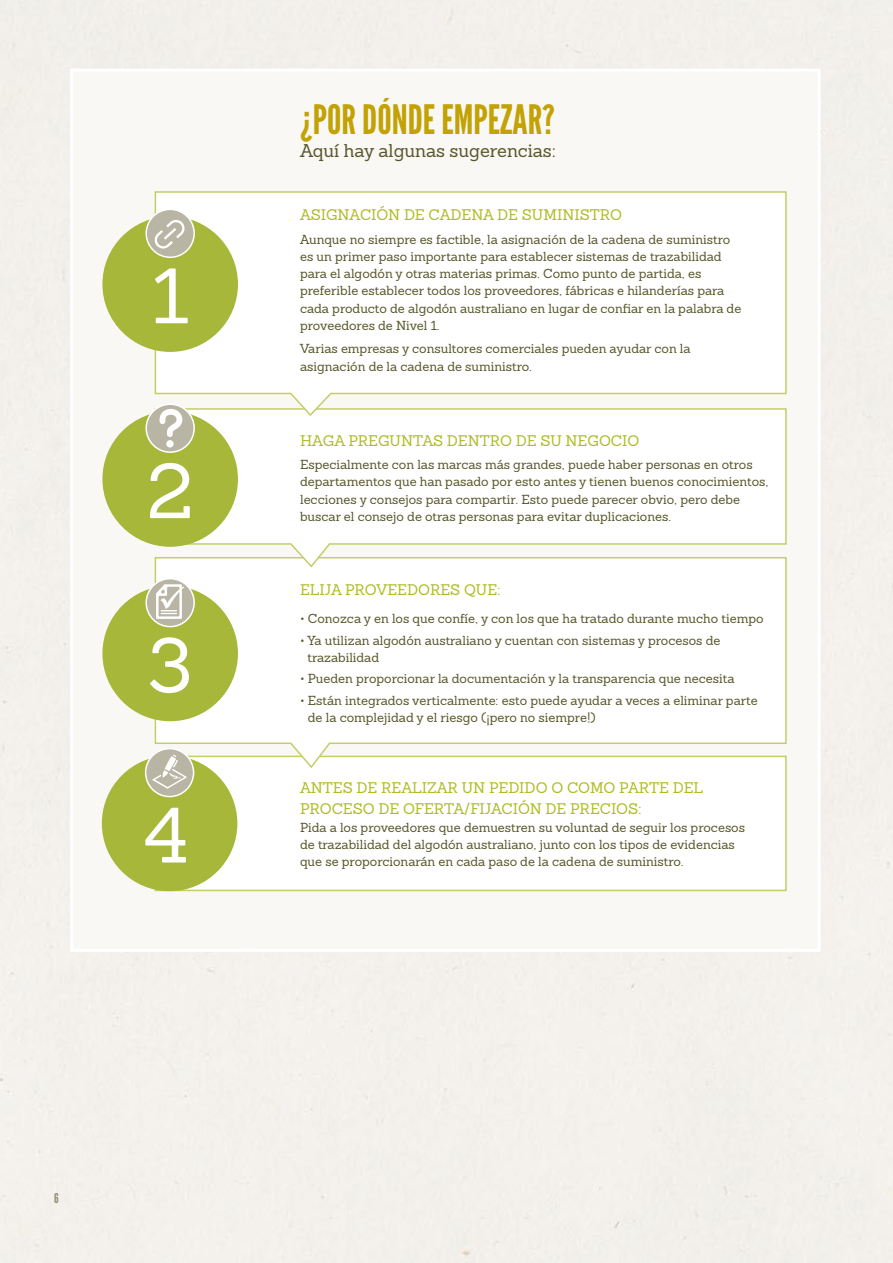
<style>
.page{position:relative;width:893px;height:1263px;background:#fff}
.page>*{position:absolute;margin:0;border:0;box-sizing:border-box;transform-origin:0 0}
.t1{font:76.35px "Sanchez";color:#fff}
.t2{font:40.5px "League Gothic";color:#c2a204}
.t3{font:18px "Sanchez";color:#57562a}
.t4{font:15px/21px "Sanchez";color:#afbc22}
.t5{font:13.5px "League Gothic";color:#57562a}
.t6{font:12.75px/17.2px "Sanchez";color:#57562a}
</style>
<div class="page">
<div style="left:70px;top:69px;width:751px;height:883px;background:#faf8f5"></div>
<div style="left:155px;top:756px;width:632px;height:135px;background:#fff;border:2px solid #c4cd67"></div>
<svg style="left:154px;top:569px;width:633px;height:200px"></svg>
<svg style="left:154px;top:417px;width:633px;height:152px"></svg>
<svg style="left:154px;top:191px;width:633px;height:226px"></svg>
<div style="left:102px;top:411px;width:136px;height:136px;background:#a7b739;border-radius:50%"></div>
<div style="left:146px;top:404px;width:48px;height:48px;background:#b9b5a5;border-radius:50%"></div>
<div style="left:145px;top:403px;width:50px;height:50px;border:2px solid #fff;border-radius:50%"></div>
<svg style="left:160px;top:409px;width:22px;height:38px"></svg>
<div style="left:102px;top:216px;width:136px;height:136px;background:#a7b739;border-radius:50%"></div>
<div style="left:146px;top:209px;width:48px;height:48px;background:#b9b5a5;border-radius:50%"></div>
<div style="left:145px;top:209px;width:50px;height:49px;border:2px solid #fff;border-radius:50%"></div>
<svg style="left:154px;top:220px;width:31px;height:29px"></svg>
<div style="left:102px;top:586px;width:136px;height:135px;background:#a7b739;border-radius:50%"></div>
<div style="left:146px;top:579px;width:48px;height:48px;background:#b9b5a5;border-radius:50%"></div>
<div style="left:145px;top:578px;width:50px;height:49px;border:2px solid #fff;border-radius:50%"></div>
<svg style="left:156px;top:584px;width:28px;height:35px"></svg>
<div style="left:102px;top:756px;width:135px;height:135px;background:#a7b739;border-radius:50%"></div>
<div style="left:146px;top:749px;width:48px;height:47px;background:#b9b5a5;border-radius:50%"></div>
<div style="left:145px;top:748px;width:49px;height:49px;border:2px solid #fff;border-radius:50%"></div>
<svg style="left:152px;top:755px;width:35px;height:34px"></svg>
<h1 class="t1" style="left:152px;top:247px;width:38px">1</h1>
<h1 class="t1" style="left:146px;top:442px;width:50px">2</h1>
<h1 class="t1" style="left:147px;top:616px;width:48px">3</h1>
<h1 class="t1" style="left:144px;top:786px;width:47px">4</h1>
<h2 class="t2" style="left:300px;top:96px;width:256px">¿POR DÓNDE EMPEZAR?</h2>
<h3 class="t3" style="left:300px;top:139px;width:257px">Aquí hay algunas sugerencias:</h3>
<p class="t4" style="left:300px;top:204px;width:323px">ASIGNACIÓN DE CADENA DE SUMINISTRO</p>
<p class="t6" style="left:300px;top:230px;width:443px">Aunque no siempre es factible, la asignación de la cadena de suministro es un primer paso importante para establecer sistemas de trazabilidad para el algodón y otras materias primas. Como punto de partida, es preferible establecer todos los proveedores, fábricas e hilanderías para cada producto de algodón australiano en lugar de confiar en la palabra de proveedores de Nivel 1.</p>
<p class="t6" style="left:300px;top:340px;width:392px">Varias empresas y consultores comerciales pueden ayudar con la asignación de la cadena de suministro.</p>
<p class="t4" style="left:300px;top:430px;width:341px">HAGA PREGUNTAS DENTRO DE SU NEGOCIO</p>
<p class="t6" style="left:300px;top:456px;width:470px">Especialmente con las marcas más grandes, puede haber personas en otros departamentos que han pasado por esto antes y tienen buenos conocimientos, lecciones y consejos para compartir. Esto puede parecer obvio, pero debe buscar el consejo de otras personas para evitar duplicaciones.</p>
<p class="t4" style="left:300px;top:579px;width:202px">ELIJA PROVEEDORES QUE:</p>
<p class="t6" style="left:300px;top:610px;width:465px">• Conozca y en los que confíe, y con los que ha tratado durante mucho tiempo</p>
<p class="t6" style="left:307px;top:631px;width:414px;text-indent:-7px">• Ya utilizan algodón australiano y cuentan con sistemas y procesos de trazabilidad</p>
<p class="t6" style="left:300px;top:670px;width:436px">• Pueden proporcionar la documentación y la transparencia que necesita</p>
<p class="t6" style="left:308px;top:692px;width:451px;text-indent:-8px">• Están integrados verticalmente: esto puede ayudar a veces a eliminar parte de la complejidad y el riesgo (¡pero no siempre!)</p>
<p class="t4" style="left:300px;top:777px;width:405px">ANTES DE REALIZAR UN PEDIDO O COMO PARTE DEL<br>PROCESO DE OFERTA/FIJACIÓN DE PRECIOS:</p>
<p class="t6" style="left:300px;top:818px;width:446px">Pida a los proveedores que demuestren su voluntad de seguir los procesos de trazabilidad del algodón australiano, junto con los tipos de evidencias que se proporcionarán en cada paso de la cadena de suministro.</p>
<p class="t5" style="left:54px;top:1190px;width:6px">6</p>
</div>
